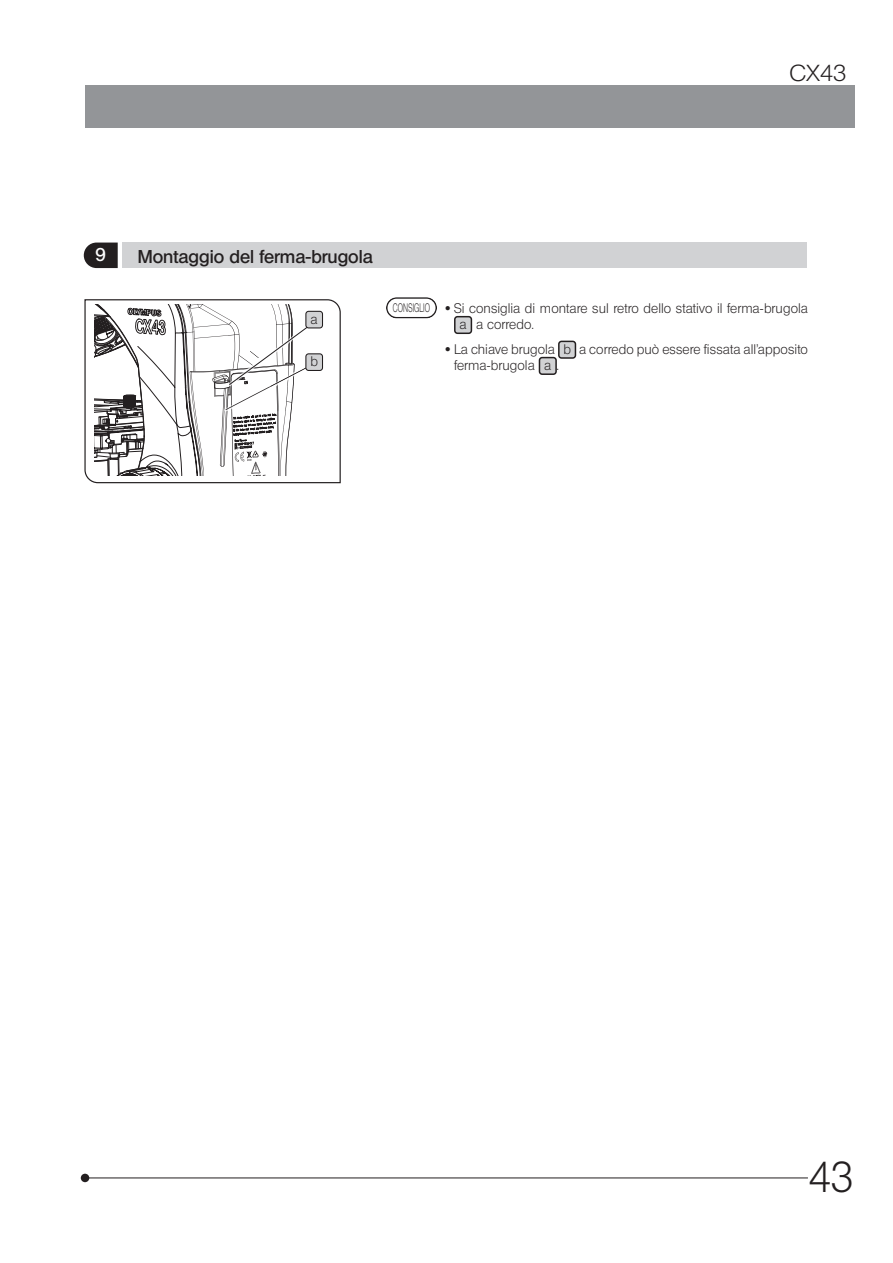
<style>
.page{position:relative;width:893px;height:1263px;background:#fff}
.page>*{position:absolute;margin:0;border:0;box-sizing:border-box;transform-origin:0 0}
.t1{font:42px "Olympus Leicht Normal";color:#231f20}
.t2{font:22.5px "Olympus Leicht Normal";color:#231f20;scale:1.1 1}
.t3{font:18px "Olympus Leicht Halbfett";color:#231f20}
.t4{font:18px "Olympus Leicht Halbfett";color:#fff}
.t5{font:13.5px/16.2px "Olympus Leicht Normal";letter-spacing:.005em;color:#231f20}
.t6{font:12px "Olympus Leicht Normal";letter-spacing:.015em;color:#231f20;scale:.6 1}
</style>
<div class="page">
<div style="left:81px;top:1174px;width:8px;height:8px;background:#231f20;border-radius:50%"></div>
<hr style="left:85px;top:1177px;width:723px;height:1px;background:#231f20">
<div style="left:85px;top:85px;width:770px;height:43px;background:#939598"></div>
<div style="left:122px;top:243px;width:685px;height:25px;background:#d1d2d4"></div>
<svg style="left:84px;top:243px;width:34px;height:25px"></svg>
<div style="left:455px;top:317px;width:16px;height:16px;background:#d1d2d4;border-radius:3px"></div>
<div style="left:454px;top:316px;width:18px;height:18px;border:2px solid #231f20;border-radius:3px"></div>
<div style="left:559px;top:341px;width:16px;height:17px;background:#d1d2d4;border-radius:3px"></div>
<div style="left:558px;top:341px;width:18px;height:18px;border:2px solid #231f20;border-radius:3px"></div>
<div style="left:539px;top:358px;width:17px;height:16px;background:#d1d2d4;border-radius:3px"></div>
<div style="left:539px;top:357px;width:18px;height:18px;border:2px solid #231f20;border-radius:3px"></div>
<div style="left:386px;top:297px;width:51px;height:21px;border:2px solid #231f20;border-radius:10px"></div>
<svg style="left:84px;top:299px;width:257px;height:185px"></svg>
<svg style="left:94px;top:305px;width:220px;height:170px"></svg>
<div style="left:306px;top:311px;width:16px;height:17px;background:#d1d2d4;border-radius:3px"></div>
<div style="left:305px;top:311px;width:18px;height:17px;border:1px solid #231f20;border-radius:3px"></div>
<div style="left:306px;top:354px;width:16px;height:16px;background:#d1d2d4;border-radius:3px"></div>
<div style="left:305px;top:353px;width:18px;height:18px;border:1px solid #231f20;border-radius:3px"></div>
<h2 class="t2" style="left:790px;top:59px;width:53px">CX43</h2>
<h3 class="t4" style="left:96px;top:244px;width:12px">9</h3>
<h3 class="t3" style="left:138px;top:245px;width:237px">Montaggio del ferma-brugola</h3>
<p class="t5" style="left:311px;top:311px;width:9px">a</p>
<p class="t5" style="left:310px;top:353px;width:9px">b</p>
<p class="t6" style="left:393px;top:301px;width:63px">CONSIGLIO</p>
<p class="t5" style="left:459px;top:300px;width:350px;text-indent:-14px">· Si consiglia di montare sul retro dello stativo il ferma-brugola a a corredo.</p>
<p class="t5" style="left:454px;top:341px;width:355px;text-indent:-9px">· La chiave brugola b a corredo può essere fissata all'apposito ferma-brugola a .</p>
<h1 class="t1" style="left:809px;top:1153px;width:46px">43</h1>
</div>
